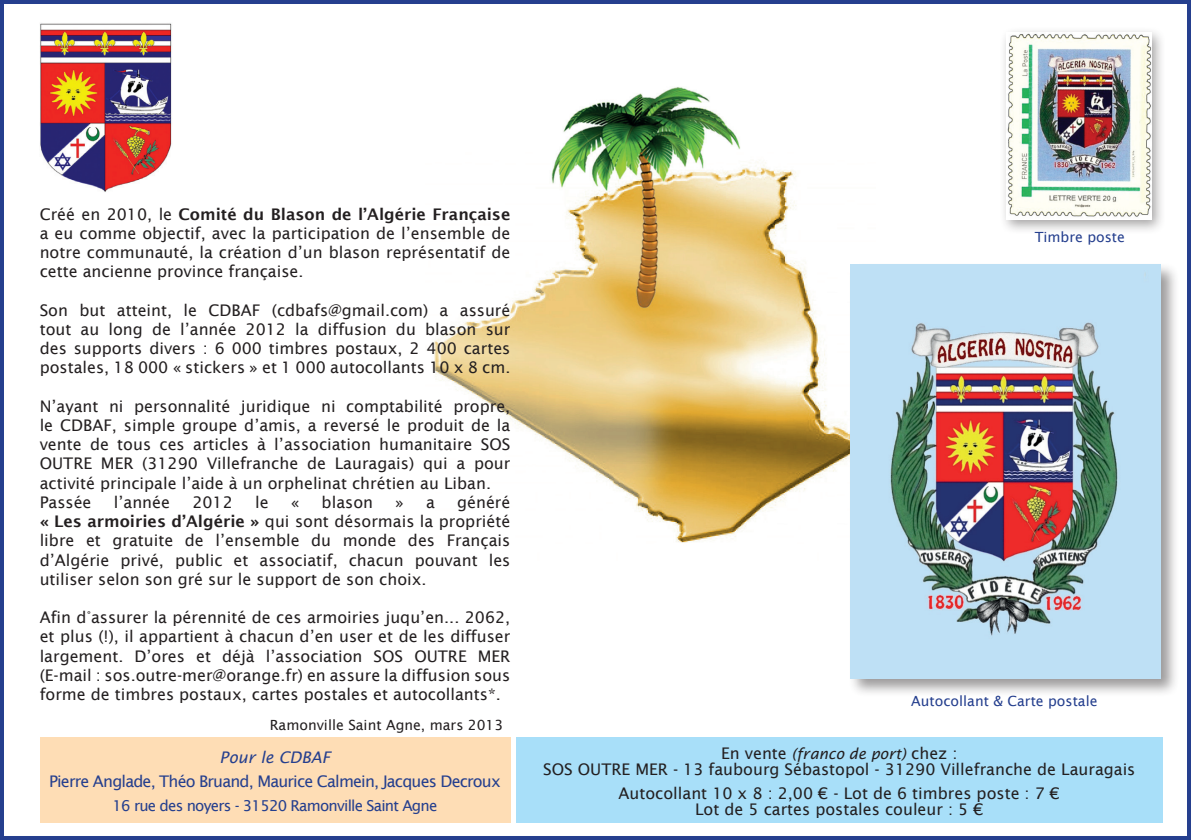
<style>
.page{position:relative;width:1191px;height:840px;background:#fff}
.page>*{position:absolute;margin:0;border:0;box-sizing:border-box;transform-origin:0 0}
.t1{font:16px/19.2px "Lucida Sans";color:#231f20;text-align:justify}
.t2{font:16px "Lucida Sans";letter-spacing:-.05em;color:#253f8e}
.t3{font:italic 16px "Lucida Sans";color:#253f8e}
.t4{font:15px "Lucida Sans";letter-spacing:-.05em;color:#253f8e}
.t5{font:italic 15px "Lucida Sans";color:#231f20}
.t6{font:14px "Lucida Sans";color:#253f8e}
.t7{font:14px "Lucida Sans";color:#231f20}
.s1{font-weight:600}
.s2{font-style:normal;font-size:16px}
</style>
<div class="page">
<img style="left:434px;top:87px;width:413px;height:456px">
<div style="left:516px;top:737px;width:646px;height:85px;background:#a8dff9"></div>
<div style="left:40px;top:737px;width:470px;height:85px;background:#feddb5"></div>
<img style="left:40px;top:23px;width:132px;height:169px">
<div style="left:999px;top:26px;width:167px;height:209px;background:#231f20;opacity:.41"></div>
<img style="left:1006px;top:33px;width:145px;height:187px">
<div style="left:847px;top:262px;width:332px;height:435px;background:#231f20;opacity:.45"></div>
<img style="left:850px;top:265px;width:310px;height:412px">
<div style="left:0;top:0;width:1191px;height:839px;border:4px solid #253f8e"></div>
<p class="t1" style="left:40px;top:204px;width:472px">Créé en 2010, le <span class="s1">Comité du Blason de l’Algérie Française </span>a eu comme objectif, avec la participation de l’ensemble de notre communauté, la création d’un blason représentatif de cette ancienne province française.</p>
<p class="t1" style="left:40px;top:300px;width:472px">Son but atteint, le CDBAF (cdbafs@gmail.com) a assuré tout au long de l’année 2012 la diffusion du blason sur des supports divers : 6 000 timbres postaux, 2 400 cartes postales, 18 000 « stickers » et 1 000 autocollants 10 x 8 cm.</p>
<p class="t1" style="left:40px;top:396px;width:472px;text-align:left">N’ayant ni personnalité juridique ni comptabilité propre, le CDBAF, simple groupe d’amis, a reversé le produit de la vente de tous ces articles à l’association humanitaire SOS OUTRE MER (31290 Villefranche de Lauragais) qui a pour activité principale l’aide à un orphelinat chrétien au Liban.<br>Passée</p>
<p class="t1" style="left:40px;top:492px;width:472px;text-indent:417px">généré <span class="s1">« Les armoiries d’Algérie »</span> qui sont désormais la propriété libre et gratuite de l’ensemble du monde des Français d’Algérie privé, public et associatif, chacun pouvant les utiliser selon son gré sur le support de son choix.</p>
<p class="t1" style="left:40px;top:607px;width:472px">Afin d°assurer la pérennité de ces armoiries juqu’en... 2062, et plus (!), il appartient à chacun d’en user et de les diffuser largement. D’ores et déjà l’association SOS OUTRE MER (E-mail : sos.outre-mer@orange.fr) en assure la diffusion sous forme de timbres postaux, cartes postales et autocollants*.</p>
<p class="t1" style="left:114px;top:492px;width:58px">l’année</p>
<p class="t1" style="left:192px;top:492px;width:42px">2012</p>
<p class="t1" style="left:255px;top:492px;width:15px">le</p>
<p class="t1" style="left:291px;top:492px;width:10px">«</p>
<p class="t1" style="left:322px;top:492px;width:53px">blason</p>
<p class="t1" style="left:395px;top:492px;width:41px">» a</p>
<p class="t7" style="left:270px;top:716px;width:235px">Ramonville Saint Agne, mars 2013</p>
<p class="t3" style="left:220px;top:747px;width:112px">Pour le CDBAF</p>
<p class="t2" style="left:49px;top:771px;width:453px">Pierre Anglade, Théo Bruand, Maurice Calmein, Jacques Decroux</p>
<p class="t4" style="left:113px;top:796px;width:326px">16 rue des noyers - 31520 Ramonville Saint Agne</p>
<p class="t6" style="left:1034px;top:229px;width:92px">Timbre poste</p>
<p class="t6" style="left:911px;top:692px;width:188px">Autocollant &amp; Carte postale</p>
<p class="t5" style="left:721px;top:744px;width:238px"><span class="s2">En vente</span> (franco de port) <span class="s2">chez :</span></p>
<p class="t1" style="left:543px;top:756px;width:594px;line-height:24px;text-align:center">SOS OUTRE MER - 13 faubourg Sébastopol - 31290 Villefranche de Lauragais<br>Autocollant 10 x 8 : 2,00 € - Lot de 6 timbres poste : 7 €</p>
<p class="t1" style="left:695px;top:798px;width:290px">Lot de 5 cartes postales couleur : 5 €</p>
</div>
